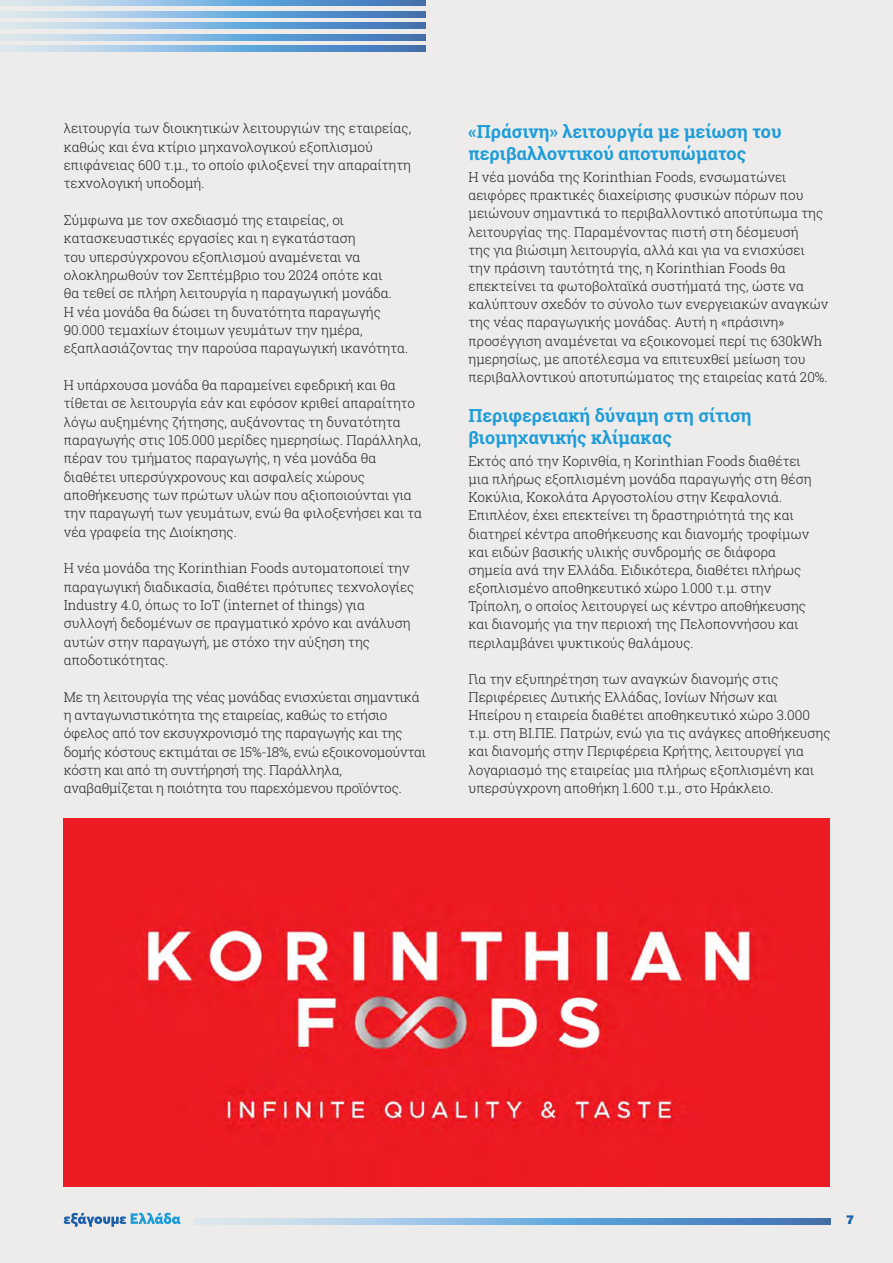
<style>
.page{position:relative;width:893px;height:1263px;background:#edeceb}
.page>*{position:absolute;margin:0;border:0;box-sizing:border-box;transform-origin:0 0}
.t1{font:700 18px/21.8px "Roboto Slab";color:#1e9dd8}
.t2{font:300 13.5px/18.3px "Roboto Slab";color:#231f20}
.t3{font:900 12px "UB Helvetica";color:#1b5fa9}
</style>
<div class="page">
<svg style="left:0;top:0;width:426px;height:6px;background:#83b0d9"></svg>
<svg style="left:0;top:23px;width:426px;height:6px;background:#83b0d9"></svg>
<svg style="left:0;top:46px;width:426px;height:5px;background:#83b0d9"></svg>
<svg style="left:0;top:11px;width:426px;height:6px;background:#83b0d9"></svg>
<svg style="left:0;top:34px;width:426px;height:6px;background:#83b0d9"></svg>
<svg style="left:64px;top:1213px;width:117px;height:14px"></svg>
<svg style="left:194px;top:1219px;width:637px;height:5px;background:#83b0d9"></svg>
<img style="left:64px;top:819px;width:765px;height:367px">
<p class="t2" style="left:64px;top:119px;width:349px">λειτουργία των διοικητικών λειτουργιών της εταιρείας, καθώς και ένα κτίριο μηχανολογικού εξοπλισμού επιφάνειας 600 τ.μ., το οποίο φιλοξενεί την απαραίτητη τεχνολογική υποδομή.</p>
<p class="t2" style="left:64px;top:210px;width:346px">Σύμφωνα με τον σχεδιασμό της εταιρείας, οι κατασκευαστικές εργασίες και η εγκατάσταση<br>του υπερσύγχρονου εξοπλισμού αναμένεται να ολοκληρωθούν τον Σεπτέμβριο του 2024 οπότε και<br>θα τεθεί σε πλήρη λειτουργία η παραγωγική μονάδα.<br>Η νέα μονάδα θα δώσει τη δυνατότητα παραγωγής 90.000 τεμαχίων έτοιμων γευμάτων την ημέρα, εξαπλασιάζοντας την παρούσα παραγωγική ικανότητα.</p>
<p class="t2" style="left:64px;top:375px;width:360px">Η υπάρχουσα μονάδα θα παραμείνει εφεδρική και θα τίθεται σε λειτουργία εάν και εφόσον κριθεί απαραίτητο λόγω αυξημένης ζήτησης, αυξάνοντας τη δυνατότητα παραγωγής στις 105.000 μερίδες ημερησίως. Παράλληλα, πέραν του τμήματος παραγωγής, η νέα μονάδα θα διαθέτει υπερσύγχρονους και ασφαλείς χώρους αποθήκευσης των πρώτων υλών που αξιοποιούνται για την παραγωγή των γευμάτων, ενώ θα φιλοξενήσει και τα νέα γραφεία της Διοίκησης.</p>
<p class="t2" style="left:64px;top:559px;width:352px">Η νέα μονάδα της Korinthian Foods αυτοματοποιεί την παραγωγική διαδικασία, διαθέτει πρότυπες τεχνολογίες Industry 4.0, όπως το IoT (internet of things) για συλλογή δεδομένων σε πραγματικό χρόνο και ανάλυση αυτών στην παραγωγή, με στόχο την αύξηση της αποδοτικότητας.</p>
<p class="t2" style="left:64px;top:687px;width:364px">Με τη λειτουργία της νέας μονάδας ενισχύεται σημαντικά η ανταγωνιστικότητα της εταιρείας, καθώς το ετήσιο όφελος από τον εκσυγχρονισμό της παραγωγής και της δομής κόστους εκτιμάται σε 15%-18%, ενώ εξοικονομούνται κόστη και από τη συντήρησή της. Παράλληλα, αναβαθμίζεται η ποιότητα του παρεχόμενου προϊόντος.</p>
<h1 class="t1" style="left:468px;top:120px;width:315px">«Πράσινη» λειτουργία με μείωση του περιβαλλοντικού αποτυπώματος</h1>
<p class="t2" style="left:468px;top:168px;width:361px">Η νέα μονάδα της Korinthian Foods, ενσωματώνει αειφόρες πρακτικές διαχείρισης φυσικών πόρων που μειώνουν σημαντικά το περιβαλλοντικό αποτύπωμα της λειτουργίας της. Παραμένοντας πιστή στη δέσμευσή<br>της για βιώσιμη λειτουργία, αλλά και για να ενισχύσει την πράσινη ταυτότητά της, η Korinthian Foods θα επεκτείνει τα φωτοβολταϊκά συστήματά της, ώστε να καλύπτουν σχεδόν το σύνολο των ενεργειακών αναγκών της νέας παραγωγικής μονάδας. Αυτή η «πράσινη» προσέγγιση αναμένεται να εξοικονομεί περί τις 630kWh ημερησίως, με αποτέλεσμα να επιτευχθεί μείωση του περιβαλλοντικού αποτυπώματος της εταιρείας κατά 20%.</p>
<h1 class="t1" style="left:468px;top:404px;width:285px">Περιφερειακή δύναμη στη σίτιση βιομηχανικής κλίμακας</h1>
<p class="t2" style="left:468px;top:452px;width:345px">Εκτός από την Κορινθία, η Korinthian Foods διαθέτει μια πλήρως εξοπλισμένη μονάδα παραγωγής στη θέση Κοκύλια, Κοκολάτα Αργοστολίου στην Κεφαλονιά.<br>Επιπλέον, έχει επεκτείνει τη δραστηριότητά της και διατηρεί κέντρα αποθήκευσης και διανομής τροφίμων και ειδών βασικής υλικής συνδρομής σε διάφορα σημεία ανά την Ελλάδα. Ειδικότερα, διαθέτει πλήρως εξοπλισμένο αποθηκευτικό χώρο 1.000 τ.μ. στην Τρίπολη, ο οποίος λειτουργεί ως κέντρο αποθήκευσης και διανομής για την περιοχή της Πελοποννήσου και περιλαμβάνει ψυκτικούς θαλάμους.</p>
<p class="t2" style="left:468px;top:669px;width:364px">Για την εξυπηρέτηση των αναγκών διανομής στις Περιφέρειες Δυτικής Ελλάδας, Ιονίων Νήσων και Ηπείρου η εταιρεία διαθέτει αποθηκευτικό χώρο 3.000 τ.μ. στη ΒΙ.ΠΕ. Πατρών, ενώ για τις ανάγκες αποθήκευσης και διανομής στην Περιφέρεια Κρήτης, λειτουργεί για λογαριασμό της εταιρείας μια πλήρως εξοπλισμένη και υπερσύγχρονη αποθήκη 1.600 τ.μ., στο Ηράκλειο.</p>
<p class="t3" style="left:846px;top:1212px;width:10px">7</p>
</div>
